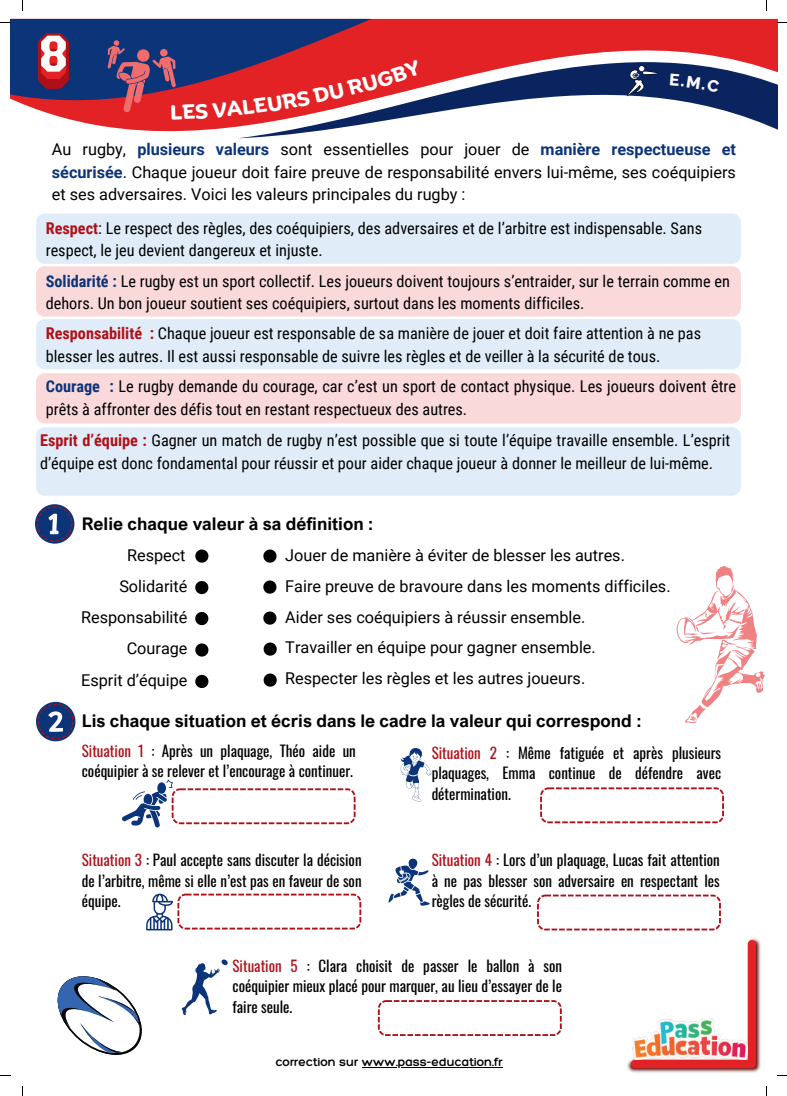
<style>
.page{position:relative;width:787px;height:1096px;background:#fff}
.page>*{position:absolute;margin:0;border:0;box-sizing:border-box;transform-origin:0 0}
.t1{font:700 17.5px "Arial Nova";color:#000}
.t2{font:16.25px/22.5px "Roboto Condensed";color:#000}
.t3{font:16.25px/22.5px "Roboto";color:#000;text-align:right}
.t4{font:15px/20.6px "Oswald";color:#000;text-align:justify}
.t5{font:300 12.62px "Hero";color:#000}
.s1{font-weight:700;color:#0c3478}
.s2{font-weight:700;color:#af1018}
.s3{color:#af1018}
</style>
<div class="page">
<img style="left:613px;top:930px;width:148px;height:143px">
<svg style="left:631px;top:939px;width:125px;height:129px"></svg>
<img style="left:632px;top:1018px;width:115px;height:41px">
<svg style="left:10px;top:10px;width:767px;height:129px"></svg>
<svg style="left:628px;top:66px;width:30px;height:29px"></svg>
<div style="left:36px;top:213px;width:705px;height:51px;background:#e0edf8;border-radius:8px"></div>
<div style="left:36px;top:266px;width:705px;height:50px;background:#fad9da;border-radius:8px"></div>
<div style="left:36px;top:319px;width:705px;height:50px;background:#e0edf8;border-radius:8px"></div>
<div style="left:36px;top:373px;width:705px;height:50px;background:#fad9da;border-radius:8px"></div>
<div style="left:36px;top:427px;width:705px;height:68px;background:#e0edf8;border-radius:8px"></div>
<svg style="left:35px;top:504px;width:39px;height:39px"></svg>
<svg style="left:37px;top:506px;width:36px;height:35px"></svg>
<svg style="left:195px;top:549px;width:13px;height:13px"></svg>
<svg style="left:195px;top:581px;width:13px;height:13px"></svg>
<svg style="left:263px;top:549px;width:13px;height:13px"></svg>
<svg style="left:263px;top:580px;width:13px;height:13px"></svg>
<svg style="left:195px;top:612px;width:13px;height:13px"></svg>
<svg style="left:263px;top:611px;width:13px;height:13px"></svg>
<svg style="left:195px;top:643px;width:13px;height:13px"></svg>
<svg style="left:195px;top:674px;width:13px;height:14px"></svg>
<svg style="left:264px;top:642px;width:13px;height:13px"></svg>
<svg style="left:264px;top:673px;width:13px;height:13px"></svg>
<svg style="left:36px;top:701px;width:39px;height:40px"></svg>
<svg style="left:537px;top:894px;width:184px;height:36px"></svg>
<svg style="left:540px;top:787px;width:184px;height:36px"></svg>
<svg style="left:378px;top:1000px;width:184px;height:35px"></svg>
<svg style="left:122px;top:779px;width:233px;height:48px"></svg>
<svg style="left:400px;top:748px;width:31px;height:53px"></svg>
<svg style="left:146px;top:893px;width:215px;height:37px"></svg>
<svg style="left:182px;top:959px;width:46px;height:56px"></svg>
<svg style="left:388px;top:858px;width:42px;height:47px"></svg>
<svg style="left:677px;top:566px;width:88px;height:157px"></svg>
<hr style="left:362px;top:1066px;width:141px;height:1px;background:#000">
<svg style="left:57px;top:976px;width:85px;height:79px"></svg>
<svg style="left:670px;top:74px;width:49px;height:19px"></svg>
<svg style="left:0;top:19px;width:422px;height:100px;background:#883e5c"></svg>
<p class="t3" style="left:52px;top:137px;width:686px;text-align:justify">Au rugby, <span class="s1">plusieurs valeurs</span> sont essentielles pour jouer de <span class="s1">manière respectueuse et sécurisée</span>. Chaque joueur doit faire preuve de responsabilité envers lui-même, ses coéquipiers et ses adversaires. Voici les valeurs principales du rugby :</p>
<p class="t2" style="left:46px;top:216px;width:658px"><span class="s2">Respect</span>: Le respect des règles, des coéquipiers, des adversaires et de l’arbitre est indispensable. Sans respect, le jeu devient dangereux et injuste.</p>
<p class="t2" style="left:46px;top:269px;width:686px"><span class="s1">Solidarité :</span> Le rugby est un sport collectif. Les joueurs doivent toujours s’entraider, sur le terrain comme en dehors. Un bon joueur soutient ses coéquipiers, surtout dans les moments difficiles.</p>
<p class="t2" style="left:46px;top:322px;width:657px"><span class="s2">Responsabilité :</span> Chaque joueur est responsable de sa manière de jouer et doit faire attention à ne pas blesser les autres. Il est aussi responsable de suivre les règles et de veiller à la sécurité de tous.</p>
<p class="t2" style="left:46px;top:374px;width:692px"><span class="s1">Courage :</span> Le rugby demande du courage, car c’est un sport de contact physique. Les joueurs doivent être prêts à affronter des défis tout en restant respectueux des autres.</p>
<p class="t2" style="left:40px;top:428px;width:692px"><span class="s2">Esprit d’équipe :</span> Gagner un match de rugby n’est possible que si toute l’équipe travaille ensemble. L’esprit d’équipe est donc fondamental pour réussir et pour aider chaque joueur à donner le meilleur de lui-même.</p>
<p class="t1" style="left:82px;top:513px;width:293px">Relie chaque valeur à sa définition :</p>
<p class="t3" style="left:81px;top:539px;width:108px;line-height:31px">Respect<br>Solidarité<br>Responsabilité</p>
<p class="t3" style="left:285px;top:543px;width:341px">Jouer de manière à éviter de blesser les autres.</p>
<p class="t3" style="left:285px;top:574px;width:387px">Faire preuve de bravoure dans les moments difficiles.</p>
<p class="t3" style="left:285px;top:605px;width:302px">Aider ses coéquipiers à réussir ensemble.</p>
<p class="t3" style="left:81px;top:632px;width:108px;line-height:31.4px">Courage<br>Esprit d’équipe</p>
<p class="t3" style="left:285px;top:635px;width:312px">Travailler en équipe pour gagner ensemble.</p>
<p class="t3" style="left:285px;top:666px;width:302px">Respecter les règles et les autres joueurs.</p>
<p class="t1" style="left:82px;top:710px;width:561px">Lis chaque situation et écris dans le cadre la valeur qui correspond :</p>
<p class="t4" style="left:82px;top:738px;width:275px"><span class="s3">Situation 1</span> : Après un plaquage, Théo aide un coéquipier à se relever et l’encourage à continuer.</p>
<p class="t4" style="left:432px;top:740px;width:291px"><span class="s3">Situation 2</span> : Même fatiguée et après plusieurs plaquages, Emma continue de défendre avec détermination.</p>
<p class="t4" style="left:82px;top:847px;width:281px"><span class="s3">Situation 3</span> : Paul accepte sans discuter la décision de l’arbitre, même si elle n’est pas en faveur de son équipe.</p>
<p class="t4" style="left:432px;top:847px;width:290px"><span class="s3">Situation 4</span> : Lors d’un plaquage, Lucas fait attention à ne pas blesser son adversaire en respectant les règles de sécurité.</p>
<p class="t4" style="left:233px;top:953px;width:331px"><span class="s3">Situation 5</span> : Clara choisit de passer le ballon à son coéquipier mieux placé pour marquer, au lieu d’essayer de le faire seule.</p>
<p class="t5" style="left:276px;top:1055px;width:228px">correction sur www.pass-education.fr</p>
</div>
